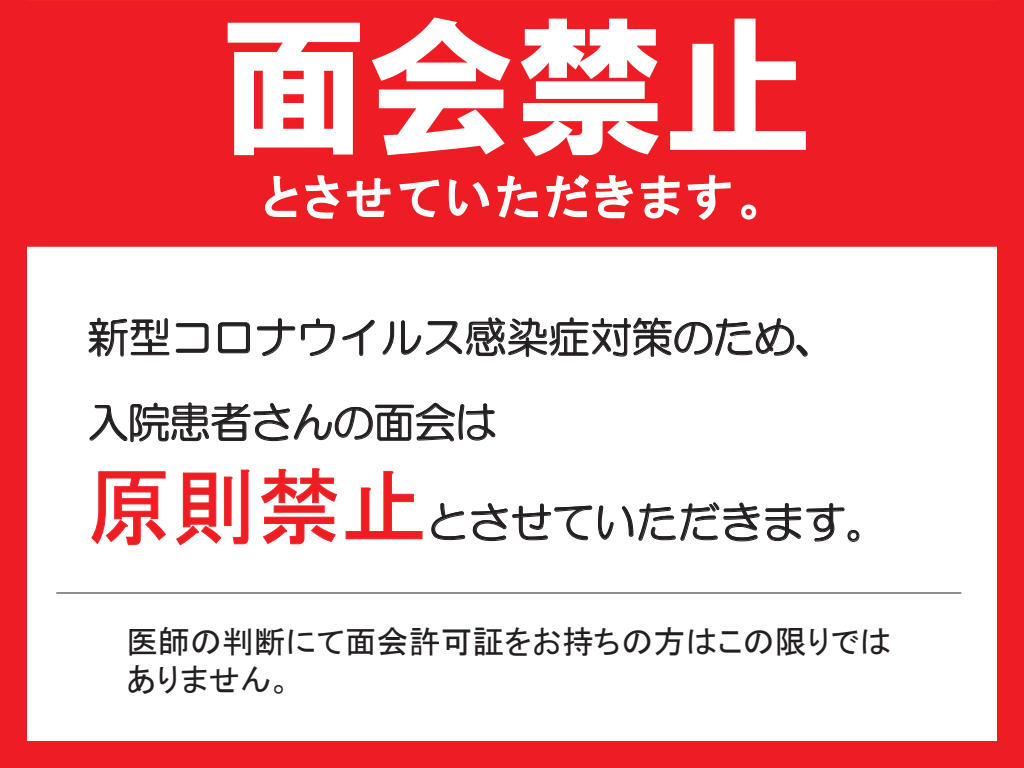
<style>
.page{position:relative;width:1024px;height:768px;background:#fff}
.page>*{position:absolute;margin:0;border:0;box-sizing:border-box;transform-origin:0 0}
.t1{font:150px "HG Soei Kakugothic UB";color:#fff}
.t2{font:48px "MS P Gothic";letter-spacing:.1em;color:#fff}
.t3{font:42px/85px "HG Maru Gothic MPRO";letter-spacing:-.025em;color:#231f20}
.t4{font:42px "HG Maru Gothic MPRO";color:#231f20}
.t5{font:32px/38.4px "MS P Gothic";color:#231f20}
.s1{font-family:"MS P Gothic";font-size:85px;color:#ee1d23}
</style>
<div class="page">
<div style="left:1px;top:0;width:1023px;height:246px;background:#ee1d23"></div>
<svg style="left:89px;top:318px;width:80px;height:39px"></svg>
<svg style="left:176px;top:323px;width:33px;height:30px"></svg>
<svg style="left:218px;top:322px;width:32px;height:31px"></svg>
<svg style="left:257px;top:318px;width:38px;height:38px"></svg>
<svg style="left:301px;top:319px;width:34px;height:37px"></svg>
<svg style="left:342px;top:320px;width:32px;height:36px"></svg>
<svg style="left:383px;top:318px;width:424px;height:39px"></svg>
<svg style="left:90px;top:403px;width:405px;height:39px"></svg>
<svg style="left:91px;top:471px;width:75px;height:74px"></svg>
<svg style="left:176px;top:470px;width:74px;height:75px"></svg>
<svg style="left:261px;top:468px;width:76px;height:76px"></svg>
<svg style="left:346px;top:471px;width:77px;height:68px"></svg>
<svg style="left:431px;top:503px;width:34px;height:37px"></svg>
<svg style="left:471px;top:503px;width:121px;height:38px"></svg>
<svg style="left:598px;top:506px;width:35px;height:34px"></svg>
<svg style="left:639px;top:502px;width:220px;height:40px"></svg>
<div style="left:997px;top:0;width:27px;height:768px;background:#ee1d23"></div>
<div style="left:0;top:0;width:27px;height:768px;background:#ee1d23"></div>
<svg style="left:265px;top:175px;width:126px;height:44px"></svg>
<svg style="left:399px;top:179px;width:41px;height:39px"></svg>
<svg style="left:448px;top:179px;width:42px;height:37px"></svg>
<svg style="left:497px;top:175px;width:41px;height:43px"></svg>
<svg style="left:546px;top:174px;width:185px;height:46px"></svg>
<svg style="left:741px;top:204px;width:16px;height:16px"></svg>
<div style="left:2px;top:741px;width:1022px;height:27px;background:#ee1d23"></div>
<hr style="left:56px;top:592px;width:905px;height:2px;background:#231f20">
<h1 class="t1" style="left:219px;top:12px;width:596px">面会禁止</h1>
<h2 class="t2" style="left:225px;top:173px;width:545px">　とさせていただきます。</h2>
<h3 class="t3" style="left:87px;top:295px;width:751px">新型コロナウイルス感染症対策のため、入院患者さんの面会は</h3>
<h3 class="t4" style="left:87px;top:501px;width:802px"><span class="s1">原則禁止</span>とさせていただきます。</h3>
<p class="t5" style="left:126px;top:622px;width:767px">医師の判断にて面会許可証をお持ちの方はこの限りではありません。</p>
</div>
